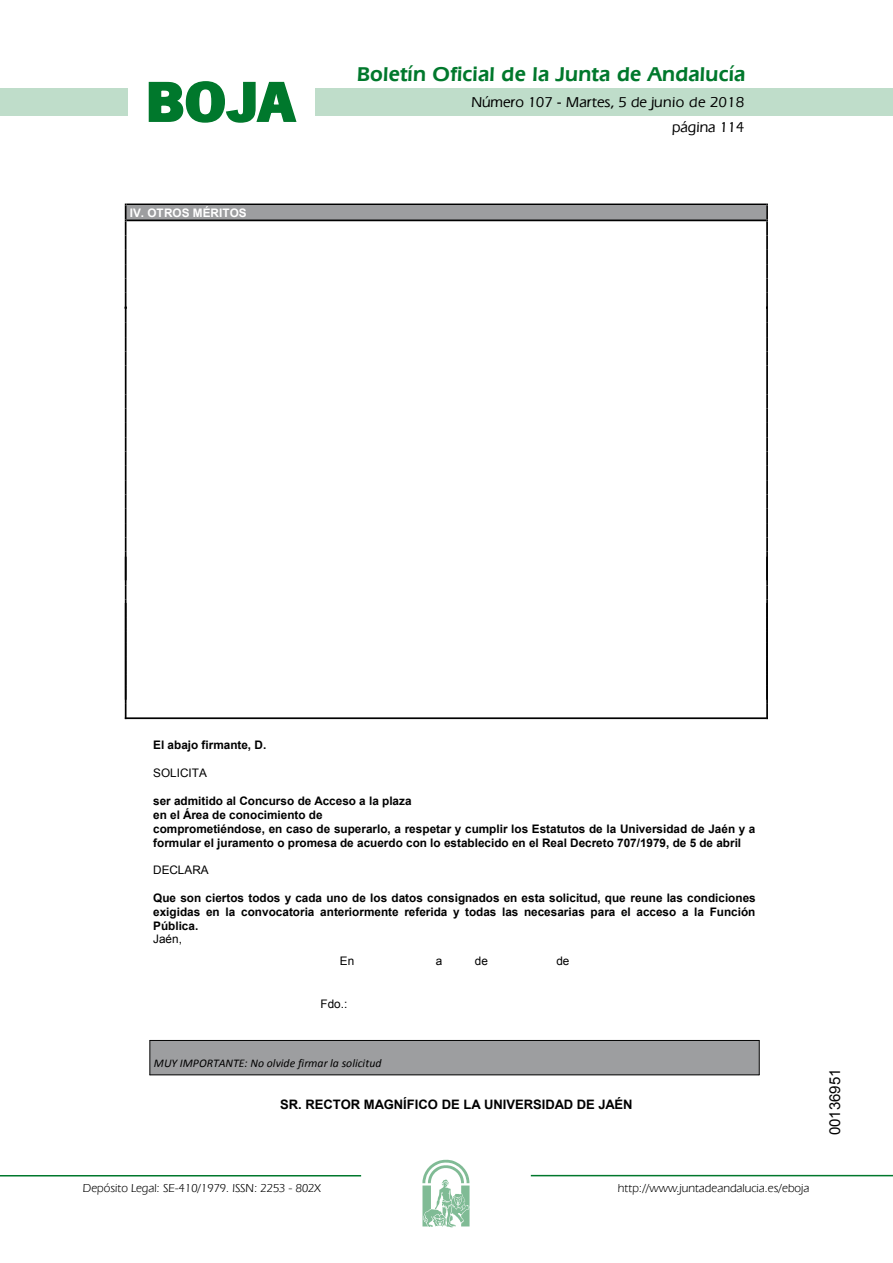
<style>
.page{position:relative;width:893px;height:1263px;background:#fff}
.page>*{position:absolute;margin:0;border:0;box-sizing:border-box;transform-origin:0 0}
.t1{font:700 57.75px "News Got T";color:#00782c;scale:1.14 1}
.t2{font:600 21px "Eras IT Cby BT";letter-spacing:.01em;color:#00782c}
.t3{font:500 15px/24.5px "Eras IT Cby BT";color:#000;text-align:right}
.t4{font:15px "Arial";color:#000}
.t5{font:700 13.05px "Arial";letter-spacing:-.005em;color:#000}
.t6{font:12px "Eras IT Cby BT";color:#000}
.t7{font:700 11.7px/14px "Arial";color:#000}
.t8{font:italic 11.7px "Calibri";color:#000}
.t9{font:11.7px "Arial";color:#000}
.t10{font:700 11.7px "Arial";color:#fff}
</style>
<div class="page">
<div style="left:315px;top:88px;width:577px;height:28px;background:#bfddca"></div>
<div style="left:0;top:88px;width:128px;height:28px;background:#bfddca"></div>
<hr style="left:0;top:1175px;width:361px;height:2px;background:#00782c">
<svg style="left:422px;top:1159px;width:47px;height:68px"></svg>
<hr style="left:531px;top:1175px;width:361px;height:1px;background:#00782c">
<svg style="left:148px;top:81px;width:149px;height:42px"></svg>
<hr style="left:125px;top:717px;width:641px;height:2px;background:#000">
<div style="left:126px;top:206px;width:640px;height:14px;background:#9d9ea0"></div>
<hr style="left:126px;top:204px;width:640px;height:1px;background:#000">
<hr style="left:126px;top:205px;width:640px;height:1px;background:#9d9ea0">
<hr style="left:126px;top:220px;width:640px;height:1px;background:#000">
<svg style="left:125px;top:204px;width:1px;height:513px"></svg>
<svg style="left:766px;top:204px;width:2px;height:515px"></svg>
<hr style="left:150px;top:1041px;width:609px;height:1px;background:#9d9ea0">
<svg style="left:150px;top:1042px;width:4px;height:32px"></svg>
<svg style="left:755px;top:1042px;width:4px;height:32px"></svg>
<hr style="left:150px;top:1074px;width:609px;height:1px;background:#9d9ea0">
<div style="left:154px;top:1042px;width:601px;height:32px;background:#9d9ea0"></div>
<hr style="left:149px;top:1040px;width:610px;height:1px;background:#000">
<hr style="left:149px;top:1041px;width:1px;height:34px;background:#000">
<hr style="left:149px;top:1075px;width:610px;height:1px;background:#000">
<hr style="left:759px;top:1041px;width:1px;height:34px;background:#000">
<h1 class="t1" style="left:145px;top:68px;width:133px">BOJA</h1>
<p class="t10" style="left:130px;top:205px;width:118px">IV. OTROS MÉRITOS</p>
<h2 class="t2" style="left:357px;top:62px;width:390px">Boletín Oficial de la Junta de Andalucía</h2>
<p class="t3" style="left:471px;top:90px;width:274px">Número 107 - Martes, 5 de junio de 2018 página 114</p>
<p class="t7" style="left:153px;top:739px;width:114px">El abajo firmante, D.</p>
<p class="t9" style="left:153px;top:765px;width:55px">SOLICITA</p>
<p class="t7" style="left:153px;top:794px;width:603px">ser admitido al Concurso de Acceso a la plaza<br>en el Área de conocimiento de<br>comprometiéndose, en caso de superarlo, a respetar y cumplir los Estatutos de la Universidad de Jaén y a formular el juramento o promesa de acuerdo con lo establecido en el Real Decreto 707/1979, de 5 de abril</p>
<p class="t9" style="left:153px;top:863px;width:57px">DECLARA</p>
<p class="t7" style="left:153px;top:891px;width:604px;text-align:justify">Que son ciertos todos y cada uno de los datos consignados en esta solicitud, que reune las condiciones exigidas en la convocatoria anteriormente referida y todas las necesarias para el acceso a la Función Pública.</p>
<p class="t9" style="left:153px;top:932px;width:30px">Jaén,</p>
<p class="t9" style="left:340px;top:953px;width:16px">En</p>
<p class="t9" style="left:436px;top:953px;width:8px">a</p>
<p class="t9" style="left:475px;top:953px;width:15px">de</p>
<p class="t9" style="left:556px;top:953px;width:15px">de</p>
<p class="t9" style="left:320px;top:996px;width:28px">Fdo.:</p>
<p class="t8" style="left:154px;top:1055px;width:229px">MUY IMPORTANTE: No olvide firmar la solicitud</p>
<p class="t5" style="left:280px;top:1096px;width:354px">SR. RECTOR MAGNÍFICO DE LA UNIVERSIDAD DE JAÉN</p>
<p class="t6" style="left:83px;top:1181px;width:239px">Depósito Legal: SE-410/1979. ISSN: 2253 - 802X</p>
<p class="t6" style="left:618px;top:1181px;width:193px">http://www.juntadeandalucia.es/eboja</p>
<p class="t4" style="left:825px;top:1135px;width:68px;rotate:-90deg">00136951</p>
</div>
